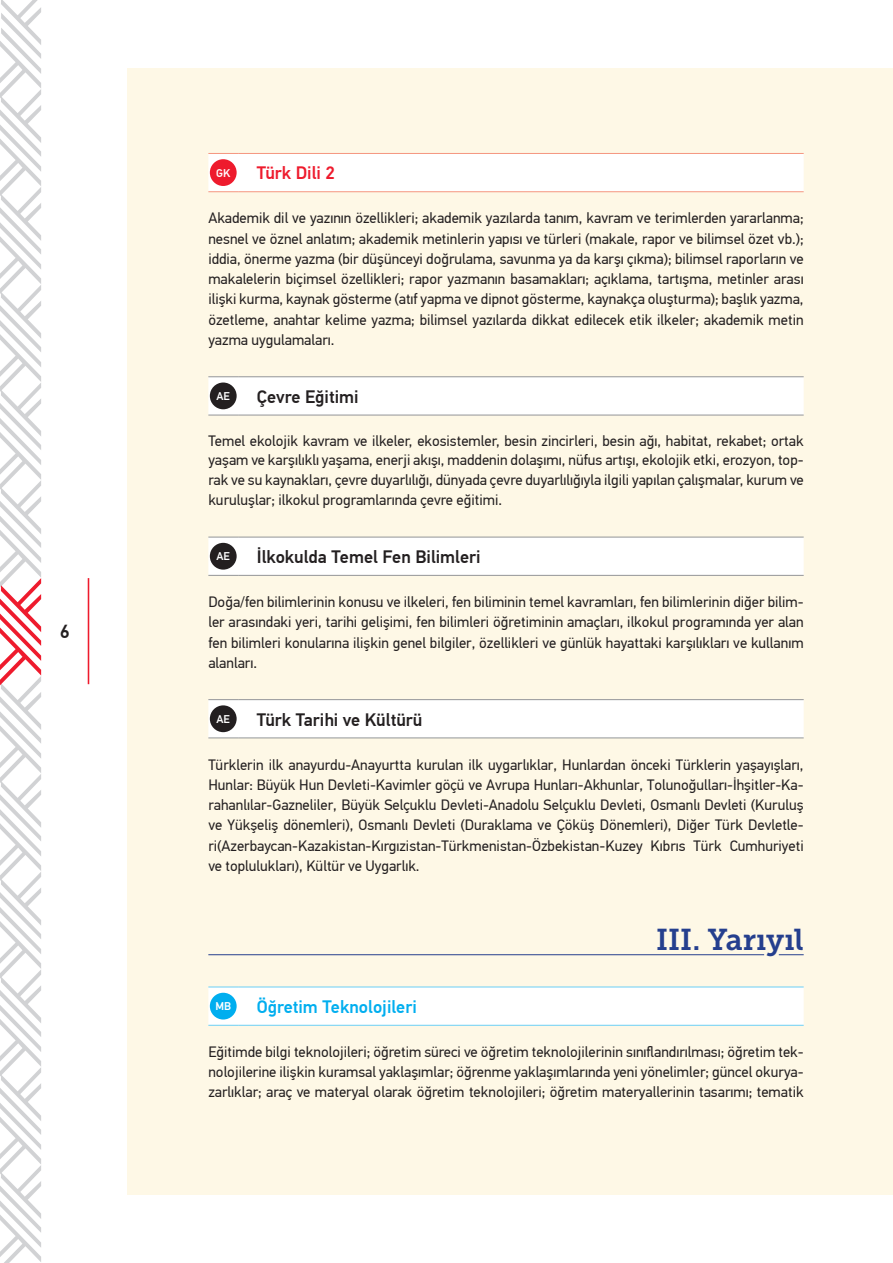
<style>
.page{position:relative;width:893px;height:1263px;background:#fff}
.page>*{position:absolute;margin:0;border:0;box-sizing:border-box;transform-origin:0 0}
.t1{font:30px "Museo Slab 700";color:#253f8e}
.t2{font:500 18.9px "PF Din Text Pro";color:#231f20}
.t3{font:500 18px "PF Din Text Pro";color:#231f20}
.t4{font:500 18px "PF Din Text Pro";color:#00aeef}
.t5{font:500 18px "PF Din Text Pro";color:#ee1b2d}
.t6{font:15px/20.2px "PF Din Text Pro";color:#231f20;text-align:justify}
.t7{font:500 11.25px "PF Din Text Pro";color:#fff}
</style>
<div class="page">
<div style="left:128px;top:68px;width:765px;height:1127px;background:#fef8e6"></div>
<hr style="left:88px;top:578px;width:1px;height:106px;background:#ee1b2d">
<svg style="left:0;top:0;width:41px;height:1263px"></svg>
<div style="left:208px;top:154px;width:596px;height:37px;background:#fff"></div>
<hr style="left:208px;top:153px;width:30px;height:1px;background:#f59680">
<hr style="left:238px;top:153px;width:566px;height:1px;background:#f59680">
<hr style="left:208px;top:191px;width:30px;height:1px;background:#f59680">
<hr style="left:238px;top:191px;width:566px;height:1px;background:#f59680">
<div style="left:210px;top:159px;width:27px;height:27px;background:#ee1b2d;border-radius:50%"></div>
<div style="left:208px;top:377px;width:596px;height:38px;background:#fff"></div>
<hr style="left:208px;top:376px;width:30px;height:1px;background:#939598">
<hr style="left:238px;top:376px;width:566px;height:1px;background:#939598">
<hr style="left:208px;top:415px;width:30px;height:1px;background:#939598">
<hr style="left:238px;top:415px;width:566px;height:1px;background:#939598">
<div style="left:210px;top:382px;width:27px;height:27px;background:#231f20;border-radius:50%"></div>
<div style="left:208px;top:538px;width:596px;height:37px;background:#fff"></div>
<hr style="left:208px;top:537px;width:30px;height:1px;background:#939598">
<hr style="left:238px;top:537px;width:566px;height:1px;background:#939598">
<hr style="left:208px;top:575px;width:30px;height:1px;background:#939598">
<hr style="left:238px;top:575px;width:566px;height:1px;background:#939598">
<div style="left:210px;top:543px;width:27px;height:27px;background:#231f20;border-radius:50%"></div>
<div style="left:208px;top:700px;width:596px;height:37px;background:#fff"></div>
<hr style="left:208px;top:699px;width:30px;height:1px;background:#939598">
<hr style="left:238px;top:699px;width:566px;height:1px;background:#939598">
<hr style="left:208px;top:737px;width:30px;height:1px;background:#939598">
<hr style="left:238px;top:737px;width:566px;height:1px;background:#939598">
<div style="left:210px;top:705px;width:27px;height:27px;background:#231f20;border-radius:50%"></div>
<hr style="left:208px;top:954px;width:556px;height:1px;background:#253f8e">
<svg style="left:779px;top:954px;width:25px;height:1px"></svg>
<div style="left:208px;top:988px;width:596px;height:37px;background:#fff"></div>
<hr style="left:208px;top:987px;width:30px;height:1px;background:#6bcff6">
<hr style="left:238px;top:987px;width:566px;height:1px;background:#6bcff6">
<hr style="left:208px;top:1025px;width:30px;height:1px;background:#6bcff6">
<hr style="left:238px;top:1025px;width:566px;height:1px;background:#6bcff6">
<div style="left:210px;top:993px;width:27px;height:26px;background:#00aeef;border-radius:50%"></div>
<p class="t2" style="left:60px;top:620px;width:11px">6</p>
<p class="t7" style="left:216px;top:166px;width:16px">GK</p>
<p class="t5" style="left:257px;top:162px;width:80px">Türk Dili 2</p>
<p class="t6" style="left:208px;top:208px;width:597px">Akademik dil ve yazının özellikleri; akademik yazılarda tanım, kavram ve terimlerden yararlanma; nesnel ve öznel anlatım; akademik metinlerin yapısı ve türleri (makale, rapor ve bilimsel özet vb.); iddia, önerme yazma (bir düşünceyi doğrulama, savunma ya da karşı çıkma); bilimsel raporların ve makalelerin biçimsel özellikleri; rapor yazmanın basamakları; açıklama, tartışma, metinler arası ilişki kurma, kaynak gösterme (atıf yapma ve dipnot gösterme, kaynakça oluşturma); başlık yazma, özetleme, anahtar kelime yazma; bilimsel yazılarda dikkat edilecek etik ilkeler; akademik metin yazma uygulamaları.</p>
<p class="t7" style="left:217px;top:389px;width:15px">AE</p>
<p class="t3" style="left:257px;top:386px;width:103px">Çevre Eğitimi</p>
<p class="t6" style="left:208px;top:431px;width:597px;line-height:19.8px">Temel ekolojik kavram ve ilkeler, ekosistemler, besin zincirleri, besin ağı, habitat, rekabet; ortak yaşam ve karşılıklı yaşama, enerji akışı, maddenin dolaşımı, nüfus artışı, ekolojik etki, erozyon, top&shy;rak ve su kaynakları, çevre duyarlılığı, dünyada çevre duyarlılığıyla ilgili yapılan çalışmalar, kurum ve kuruluşlar; ilkokul programlarında çevre eğitimi.</p>
<p class="t7" style="left:217px;top:550px;width:15px">AE</p>
<p class="t3" style="left:257px;top:546px;width:225px">İlkokulda Temel Fen Bilimleri</p>
<p class="t6" style="left:208px;top:592px;width:597px">Doğa/fen bilimlerinin konusu ve ilkeleri, fen biliminin temel kavramları, fen bilimlerinin diğer bilim&shy;ler arasındaki yeri, tarihi gelişimi, fen bilimleri öğretiminin amaçları, ilkokul programında yer alan fen bilimleri konularına ilişkin genel bilgiler, özellikleri ve günlük hayattaki karşılıkları ve kullanım alanları.</p>
<p class="t7" style="left:217px;top:712px;width:15px">AE</p>
<p class="t3" style="left:257px;top:708px;width:167px">Türk Tarihi ve Kültürü</p>
<p class="t6" style="left:208px;top:754px;width:597px">Türklerin ilk anayurdu-Anayurtta kurulan ilk uygarlıklar, Hunlardan önceki Türklerin yaşayışları, Hunlar: Büyük Hun Devleti-Kavimler göçü ve Avrupa Hunları-Akhunlar, Tolunoğulları-İhşitler-Ka&shy;rahanlılar-Gazneliler, Büyük Selçuklu Devleti-Anadolu Selçuklu Devleti, Osmanlı Devleti (Kuruluş ve Yükşeliş dönemleri), Osmanlı Devleti (Duraklama ve Çöküş Dönemleri), Diğer Türk Devletle&shy;ri(Azerbaycan-Kazakistan-Kırgızistan-Türkmenistan-Özbekistan-Kuzey Kıbrıs Türk Cumhuriyeti ve toplulukları), Kültür ve Uygarlık.</p>
<h1 class="t1" style="left:656px;top:923px;width:149px">III. Yarıyıl</h1>
<p class="t7" style="left:215px;top:1000px;width:17px">MB</p>
<p class="t4" style="left:257px;top:996px;width:161px">Öğretim Teknolojileri</p>
<p class="t6" style="left:208px;top:1042px;width:597px">Eğitimde bilgi teknolojileri; öğretim süreci ve öğretim teknolojilerinin sınıflandırılması; öğretim tek&shy;nolojilerine ilişkin kuramsal yaklaşımlar; öğrenme yaklaşımlarında yeni yönelimler; güncel okurya&shy;zarlıklar; araç ve materyal olarak öğretim teknolojileri; öğretim materyallerinin tasarımı; tematik</p>
</div>
